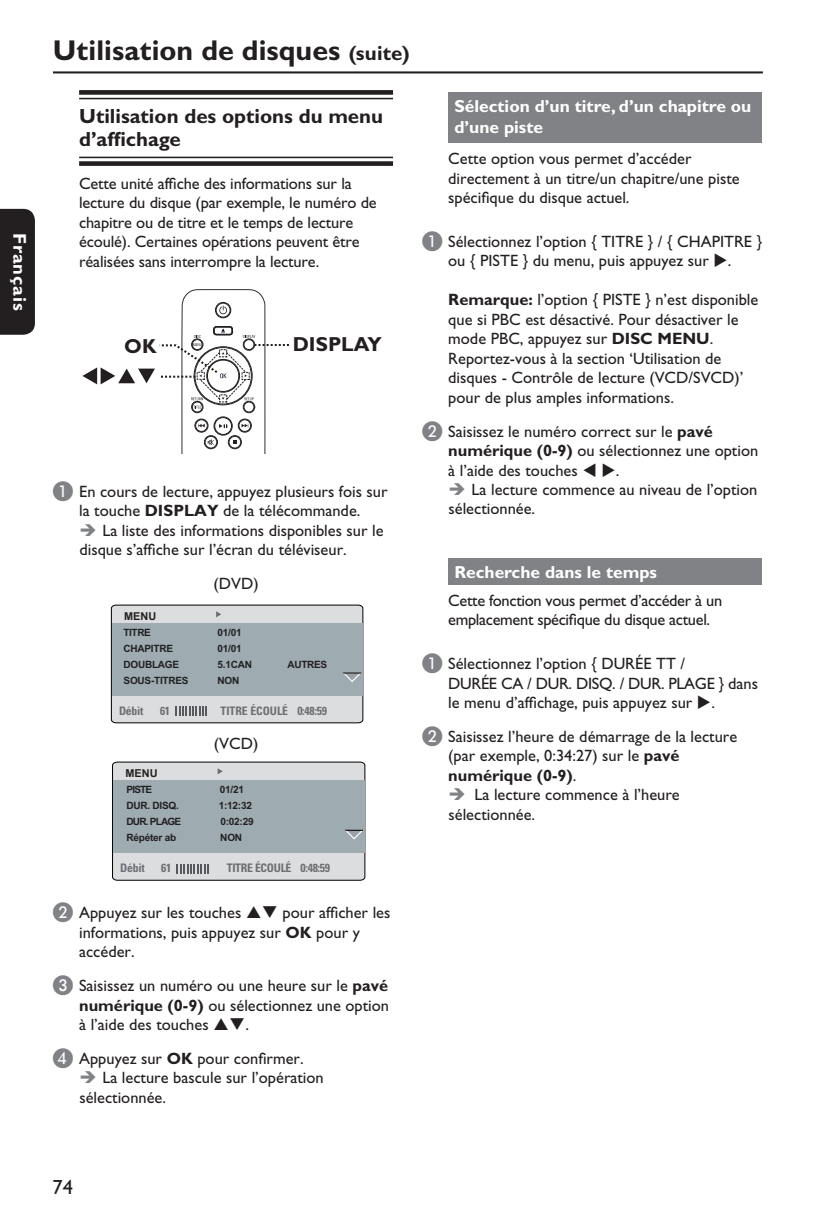
<style>
.page{position:relative;width:815px;height:1224px;background:#fff}
.page>*{position:absolute;margin:0;border:0;box-sizing:border-box;transform-origin:0 0}
.t1{font:700 28.8px "Gill Sans Std";color:#231f20}
.t2{font:700 20.6px/23.6px "Gill Sans Std";color:#231f20}
.t3{font:20.6px "Gill Sans Std";color:#231f20}
.t4{font:700 20.4px "Gill Sans Std";color:#231f20}
.t5{font:700 18.4px "Gill Sans Std";letter-spacing:.05em;color:#fff}
.t6{font:700 17.4px/21px "Gill Sans Std";color:#fff}
.t7{font:16.4px/19.4px "Gill Sans Std";color:#231f20}
.t8{font:16.4px/19.4px "Gill Sans Std";letter-spacing:-.02em;color:#231f20}
.t9{font:700 16.4px "Gill Sans Std";color:#231f20}
.t10{font:700 condensed 11.8px "Univers";color:#6d6e70}
.t11{font:700 condensed 11.8px "Univers";letter-spacing:-.025em;color:#6d6e70}
.t12{font:700 condensed 11.8px "Univers";letter-spacing:-.025em;color:#6b6e73}
.t13{font:700 11px "Arial";color:#231f20}
.t14{font:700 10.8px "Arial";color:#231f20}
.t15{font:700 10px "Arial";letter-spacing:-.025em;color:#231f20}
.t16{font:700 10px "Arial";letter-spacing:-.08em;color:#231f20}
.s1{font-size:20.6px}
.s2{font-family:"Philips Pi Roman";font-size:20.6px;color:#808285}
.s3{font-weight:700}
.s4{font-weight:400}
</style>
<div class="page">
<div style="left:0;top:209px;width:35px;height:126px;background:#231f20"></div>
<div style="left:79px;top:90px;width:314px;height:5px;background:#231f20"></div>
<hr style="left:79px;top:98px;width:314px;height:1px;background:#231f20">
<hr style="left:79px;top:157px;width:314px;height:1px;background:#231f20">
<div style="left:79px;top:161px;width:314px;height:5px;background:#231f20"></div>
<svg style="left:82px;top:289px;width:207px;height:164px"></svg>
<svg style="left:111px;top:604px;width:252px;height:119px;background:#aeb7ba"></svg>
<svg style="left:112px;top:761px;width:253px;height:119px;background:#b1babe"></svg>
<div style="left:449px;top:92px;width:313px;height:51px;background:#808285"></div>
<div style="left:449px;top:558px;width:313px;height:26px;background:#808285"></div>
<hr style="left:53px;top:71px;width:710px;height:2px;background:#231f20">
<p class="t5" style="left:26px;top:233px;width:79px;rotate:90deg">Français</p>
<h1 class="t1" style="left:53px;top:40px;width:358px">Utilisation de disques <span class="s1">(suite)</span></h1>
<p class="t2" style="left:79px;top:106px;width:305px">Utilisation des options du menu d’affichage</p>
<p class="t7" style="left:79px;top:175px;width:299px">Cette unité affiche des informations sur la lecture du disque (par exemple, le numéro de chapitre ou de titre et le temps de lecture écoulé). Certaines opérations peuvent être réalisées sans interrompre la lecture.</p>
<p class="t4" style="left:124px;top:339px;width:34px">OK</p>
<p class="t4" style="left:293px;top:336px;width:91px">DISPLAY</p>
<p class="t7" style="left:53px;top:483px;width:336px;text-align:center"><span class="s2">A</span> En cours de lecture, appuyez plusieurs fois sur la touche <span class="s3">DISPLAY</span> de la télécommande.</p>
<p class="t7" style="left:79px;top:522px;width:306px;text-indent:23px">La liste des informations disponibles sur le disque s’affiche sur l’écran du téléviseur.</p>
<p class="t7" style="left:214px;top:575px;width:47px">(DVD)</p>
<p class="t14" style="left:124px;top:612px;width:33px">MENU</p>
<p class="t15" style="left:124px;top:628px;width:29px">TITRE</p>
<p class="t15" style="left:218px;top:628px;width:26px">01/01</p>
<p class="t15" style="left:124px;top:644px;width:51px">CHAPITRE</p>
<p class="t15" style="left:218px;top:644px;width:26px">01/01</p>
<p class="t15" style="left:124px;top:660px;width:57px">DOUBLAGE</p>
<p class="t15" style="left:217px;top:660px;width:36px">5.1CAN</p>
<p class="t15" style="left:287px;top:660px;width:42px">AUTRES</p>
<p class="t15" style="left:124px;top:676px;width:67px">SOUS-TITRES</p>
<p class="t15" style="left:217px;top:676px;width:23px">NON</p>
<p class="t12" style="left:119px;top:706px;width:26px">Débit</p>
<p class="t12" style="left:160px;top:706px;width:12px">61</p>
<p class="t10" style="left:221px;top:706px;width:108px">TITRE ÉCOULÉ 0:48:59</p>
<p class="t13" style="left:125px;top:769px;width:34px">MENU</p>
<p class="t7" style="left:214px;top:735px;width:46px">(VCD)</p>
<p class="t15" style="left:126px;top:786px;width:27px">PISTE</p>
<p class="t15" style="left:220px;top:786px;width:26px">01/21</p>
<p class="t15" style="left:126px;top:802px;width:54px">DUR. DISQ.</p>
<p class="t15" style="left:219px;top:802px;width:35px">1:12:32</p>
<p class="t16" style="left:126px;top:817px;width:56px">DUR. PLAGE</p>
<p class="t15" style="left:220px;top:817px;width:35px">0:02:29</p>
<p class="t15" style="left:126px;top:833px;width:51px">Répéter ab</p>
<p class="t15" style="left:220px;top:833px;width:23px">NON</p>
<p class="t12" style="left:120px;top:863px;width:26px">Débit</p>
<p class="t12" style="left:161px;top:863px;width:12px">61</p>
<p class="t11" style="left:227px;top:863px;width:105px">TITRE ÉCOULÉ 0:48:59</p>
<p class="t7" style="left:53px;top:904px;width:190px"><span class="s2">B</span> Appuyez sur les touches</p>
<p class="t7" style="left:79px;top:904px;width:313px;text-indent:203px">pour afficher les informations, puis appuyez sur <span class="s3">OK</span> pour y accéder.</p>
<p class="t7" style="left:79px;top:977px;width:311px;text-align:justify;text-indent:-26px"><span class="s2">C</span> Saisissez un numéro ou une heure sur le <span class="s3">pavé numérique (0-9)</span> ou sélectionnez une option à l’aide des touches</p>
<p class="t7" style="left:53px;top:1009px;width:252px;line-height:33.8px;text-indent:192px">.<br><span class="s2">D</span> Appuyez sur <span class="s3">OK</span> pour confirmer.</p>
<p class="t7" style="left:79px;top:1069px;width:246px;text-indent:23px">La lecture bascule sur l’opération sélectionnée.</p>
<p class="t6" style="left:454px;top:97px;width:298px">Sélection d’un titre, d’un chapitre ou d’une piste</p>
<p class="t7" style="left:448px;top:151px;width:293px">Cette option vous permet d’accéder directement à un titre/un chapitre/une piste spécifique du disque actuel.</p>
<p class="t7" style="left:422px;top:233px;width:342px;text-align:center"><span class="s2">A</span> Sélectionnez l’option { TITRE } / { CHAPITRE } ou { PISTE } du menu, puis appuyez sur .</p>
<p class="t7" style="left:448px;top:292px;width:312px"><span class="s3">Remarque:</span> l’option { PISTE } n’est disponible que si PBC est désactivé. Pour désactiver le mode PBC, appuyez sur <span class="s3">DISC MENU</span>.<br>Reportez-vous à la section ‘Utilisation de disques - Contrôle de lecture (VCD/SVCD)’ pour de plus amples informations.</p>
<p class="t7" style="left:448px;top:423px;width:311px;text-indent:-26px"><span class="s2">B</span> Saisissez le numéro correct sur le <span class="s3">pavé numérique (0-9)</span> ou sélectionnez une option à l’aide des touches</p>
<p class="t7" style="left:616px;top:462px;width:5px">.</p>
<p class="t7" style="left:471px;top:481px;width:287px">La lecture commence au niveau de l’option</p>
<p class="t7" style="left:449px;top:501px;width:88px">sélectionnée.</p>
<p class="t6" style="left:454px;top:563px;width:204px">Recherche dans le temps</p>
<p class="t8" style="left:448px;top:592px;width:275px">Cette fonction vous permet d’accéder à un emplacement spécifique du disque actuel.</p>
<p class="t7" style="left:448px;top:655px;width:311px;text-indent:-26px"><span class="s2">A</span> Sélectionnez l’option { DURÉE TT /<br>DURÉE CA / DUR. DISQ. / DUR. PLAGE } dans le menu d’affichage, puis appuyez sur .</p>
<p class="t7" style="left:422px;top:728px;width:317px"><span class="s2">B</span> Saisissez l’heure de démarrage de la lecture</p>
<p class="t7" style="left:448px;top:747px;width:233px">(par exemple, 0:34:27) sur le <span class="s3">pavé</span></p>
<p class="t9" style="left:448px;top:769px;width:130px">numérique (0-9)<span class="s4">.</span></p>
<p class="t7" style="left:474px;top:786px;width:207px">La lecture commence à l’heure</p>
<p class="t7" style="left:449px;top:806px;width:88px">sélectionnée.</p>
<p class="t3" style="left:53px;top:1179px;width:22px">74</p>
</div>
